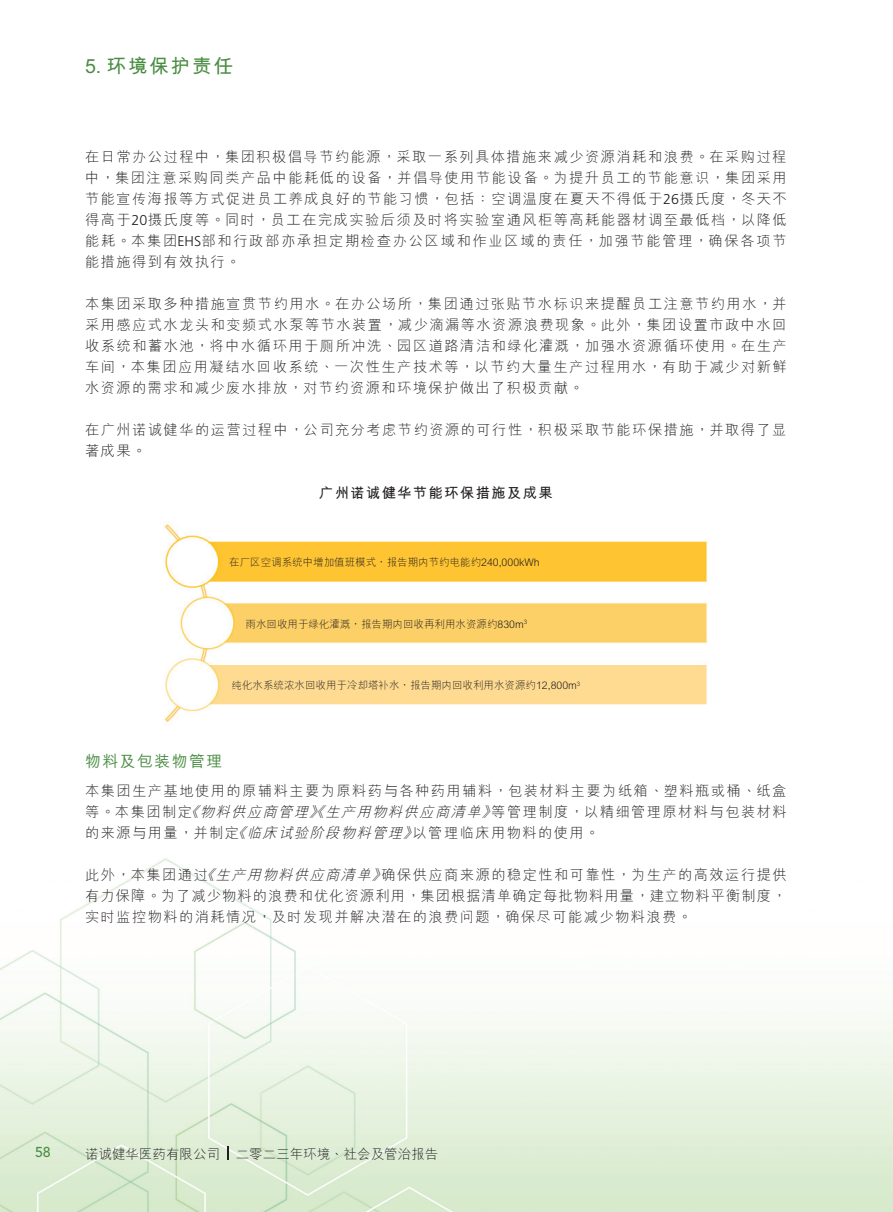
<style>
.page{position:relative;width:893px;height:1212px;background:#fff}
.page>*{position:absolute;margin:0;border:0;box-sizing:border-box;transform-origin:0 0}
.t1{font:700 19.5px "M Hei HKS";letter-spacing:.1em;color:#4a8d42}
._02_H2{font:500 15.75px "M Hei HKS";letter-spacing:.1em;color:#4a8d42}
._00_txt{font:300 14.25px/21px "M Hei HKS";letter-spacing:.1em;color:#231f20;text-align:justify}
._00_txt-2{font:700 14.25px "M Hei HKS";letter-spacing:.1em;color:#231f20}
.t2{font:500 14.25px "Avenir LT Std";color:#4a8d42}
.t3{font:300 13.5px "M Hei HKS";color:#231f20}
.t4{font:10.5px "M Hei HKS Light E Ten B5 H";color:#231f20}
.s1{font-family:"Frutiger LT Std"}
.s2{font-style:italic}
</style>
<div class="page">
<img style="left:0;top:858px;width:893px;height:354px">
<svg style="left:227px;top:1146px;width:2px;height:14px"></svg>
<img style="left:164px;top:524px;width:543px;height:198px">
<h1 class="t1" style="left:85px;top:51px;width:150px">5. 環境保護責任</h1>
<p class="_00_txt" style="left:85px;top:145px;width:703px">在日常辦公過程中，集團積極倡導節約能源，採取一系列具體措施來減少資源消耗和浪費。在採購過程中，集團注意採購同類產品中能耗低的設備，並倡導使用節能設備。為提升員工的節能意識，集團採用節能宣傳海報等方式促進員工養成良好的節能習慣，包括：空調溫度在夏天不得低於<span class="s1">26</span>攝氏度，冬天不得高於<span class="s1">20</span>攝氏度等。同時，員工在完成實驗後須及時將實驗室通風櫃等高耗能器材調至最低檔，以降低能耗。本集團<span class="s1">EHS</span>部和行政部亦承擔定期檢查辦公區域和作業區域的責任，加強節能管理，確保各項節能措施得到有效執行。</p>
<p class="_00_txt" style="left:85px;top:292px;width:703px">本集團採取多種措施宣貫節約用水。在辦公場所，集團通過張貼節水標識來提醒員工注意節約用水，並採用感應式水龍頭和變頻式水泵等節水裝置，減少滴漏等水資源浪費現象。此外，集團設置市政中水回收系統和蓄水池，將中水循環用於廁所沖洗、園區道路清潔和綠化灌溉，加強水資源循環使用。在生產車間，本集團應用凝結水回收系統、一次性生產技術等，以節約大量生產過程用水，有助於減少對新鮮水資源的需求和減少廢水排放，對節約資源和環境保護做出了積極貢獻。</p>
<p class="_00_txt" style="left:85px;top:418px;width:703px">在廣州諾誠健華的運營過程中，公司充分考慮節約資源的可行性，積極採取節能環保措施，並取得了顯著成果。</p>
<p class="_00_txt-2" style="left:319px;top:482px;width:235px">廣州諾誠健華節能環保措施及成果</p>
<p class="t4" style="left:229px;top:554px;width:312px">在廠區空調系統中增加值班模式，報告期內節約電能約240,000kWh</p>
<p class="t4" style="left:245px;top:616px;width:283px">雨水回收用於綠化灌溉，報告期內回收再利用水資源約830m<sup>3</sup></p>
<p class="t4" style="left:232px;top:678px;width:350px">純化水系統濃水回收用於冷卻塔補水，報告期內回收利用水資源約12,800m<sup>3</sup></p>
<p class="_02_H2" style="left:85px;top:750px;width:139px">物料及包裝物管理</p>
<p class="_00_txt" style="left:85px;top:779px;width:703px">本集團生產基地使用的原輔料主要為原料藥與各種藥用輔料，包裝材料主要為紙箱、塑料瓶或桶、紙盒等。本集團制定<span class="s2">《物料供應商管理》《生產用物料供應商清單》</span>等管理制度，以精細管理原材料與包裝材料的來源與用量，並制定<span class="s2">《臨床試驗階段物料管理》</span>以管理臨床用物料的使用。</p>
<p class="_00_txt" style="left:85px;top:863px;width:703px">此外，本集團通過<span class="s2">《生產用物料供應商清單》</span>確保供應商來源的穩定性和可靠性，為生產的高效運行提供有力保障。為了減少物料的浪費和優化資源利用，集團根據清單確定每批物料用量，建立物料平衡制度，實時監控物料的消耗情況，及時發現並解決潛在的浪費問題，確保盡可能減少物料浪費。</p>
<p class="t2" style="left:35px;top:1144px;width:17px">58</p>
<p class="t3" style="left:85px;top:1144px;width:355px">諾誠健華醫藥有限公司 二零二三年環境、社會及管治報告</p>
</div>
